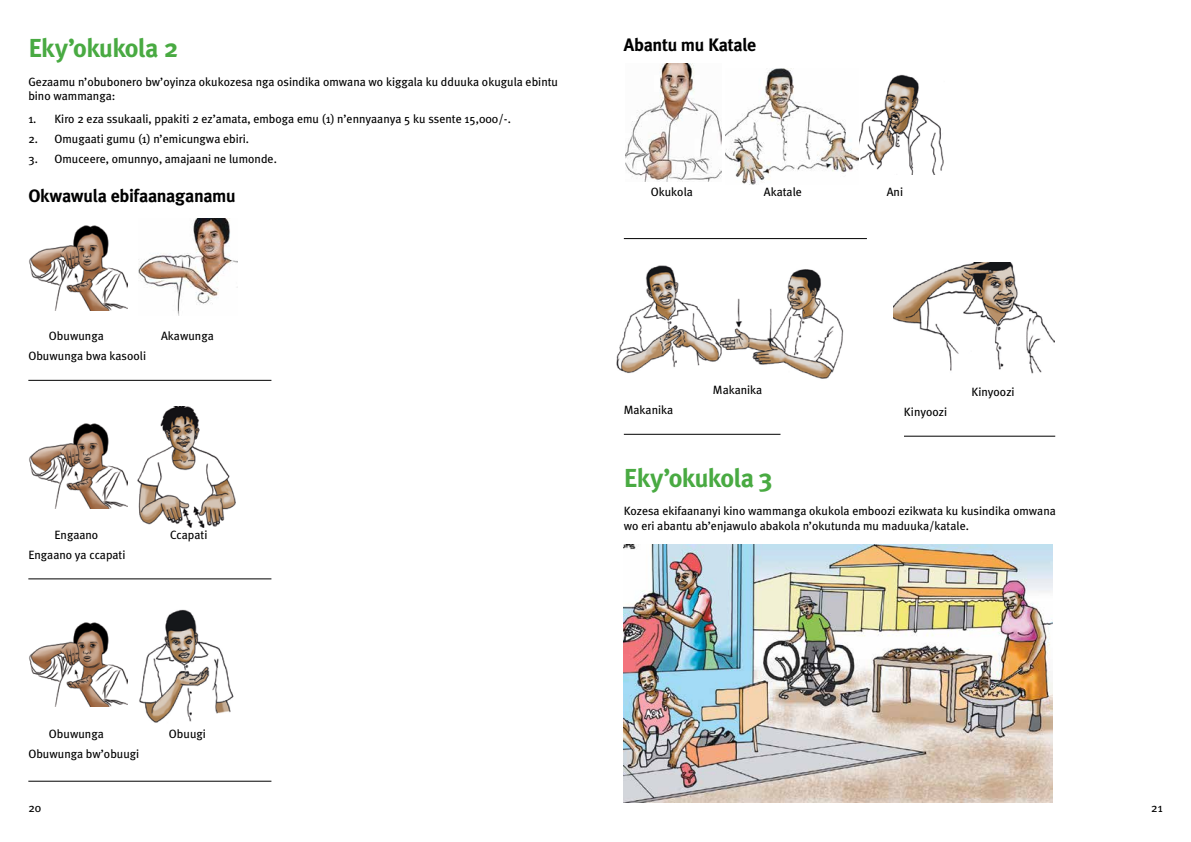
<style>
.page{position:relative;width:1191px;height:842px;background:#fff}
.page>*{position:absolute;margin:0;border:0;box-sizing:border-box;transform-origin:0 0}
.t1{font:700 26px "Meta Plus";letter-spacing:-.025em;color:#49aa42}
.t2{font:700 18px "Meta Plus";letter-spacing:-.02em;color:#000}
.t3{font:12px/14.4px "Meta Plus";color:#000}
</style>
<div class="page">
<img style="left:29px;top:225px;width:99px;height:85px">
<img style="left:625px;top:64px;width:97px;height:118px">
<img style="left:29px;top:423px;width:99px;height:85px">
<img style="left:616px;top:265px;width:228px;height:114px">
<img style="left:893px;top:262px;width:161px;height:112px">
<img style="left:858px;top:74px;width:86px;height:101px">
<img style="left:29px;top:622px;width:99px;height:85px">
<img style="left:138px;top:219px;width:100px;height:97px">
<img style="left:137px;top:406px;width:99px;height:122px">
<img style="left:139px;top:609px;width:95px;height:114px">
<hr style="left:28px;top:380px;width:243px;height:1px;background:#000">
<hr style="left:28px;top:578px;width:243px;height:1px;background:#000">
<hr style="left:624px;top:434px;width:156px;height:1px;background:#000">
<hr style="left:28px;top:781px;width:243px;height:1px;background:#000">
<hr style="left:904px;top:436px;width:151px;height:1px;background:#000">
<img style="left:726px;top:68px;width:132px;height:116px">
<hr style="left:624px;top:238px;width:243px;height:1px;background:#000">
<img style="left:623px;top:544px;width:429px;height:259px">
<h1 class="t1" style="left:28px;top:33px;width:151px">Eky’okukola 2</h1>
<p class="t3" style="left:28px;top:74px;width:531px">Gezaamu n’obubonero bw’oyinza okukozesa nga osindika omwana wo kiggala ku dduuka okugula ebintu bino wammanga:</p>
<p class="t3" style="left:28px;top:111px;width:484px">1. Kiro 2 eza ssukaali, ppakiti 2 ez’amata, emboga emu (1) n’ennyaanya 5 ku ssente 15,000/-.</p>
<p class="t3" style="left:28px;top:131px;width:222px">2. Omugaati gumu (1) n’emicungwa ebiri.</p>
<p class="t3" style="left:28px;top:152px;width:250px">3. Omuceere, omunnyo, amajaani ne lumonde.</p>
<h2 class="t2" style="left:28px;top:185px;width:209px">Okwawula ebifaanaganamu</h2>
<p class="t3" style="left:49px;top:329px;width:56px">Obuwunga</p>
<p class="t3" style="left:161px;top:329px;width:54px">Akawunga</p>
<p class="t3" style="left:28px;top:349px;width:119px">Obuwunga bwa kasooli</p>
<p class="t3" style="left:54px;top:527px;width:45px">Engaano</p>
<p class="t3" style="left:170px;top:527px;width:39px">Ccapati</p>
<p class="t3" style="left:28px;top:547px;width:99px">Engaano ya ccapati</p>
<h2 class="t2" style="left:624px;top:34px;width:134px">Abantu mu Katale</h2>
<p class="t3" style="left:651px;top:184px;width:44px">Okukola</p>
<p class="t3" style="left:764px;top:184px;width:40px">Akatale</p>
<p class="t3" style="left:886px;top:184px;width:18px">Ani</p>
<p class="t3" style="left:624px;top:403px;width:51px">Makanika</p>
<p class="t3" style="left:713px;top:383px;width:51px">Makanika</p>
<p class="t3" style="left:904px;top:405px;width:45px">Kinyoozi</p>
<p class="t3" style="left:971px;top:385px;width:45px">Kinyoozi</p>
<h1 class="t1" style="left:624px;top:462px;width:150px">Eky’okukola 3</h1>
<p class="t3" style="left:624px;top:504px;width:433px">Kozesa ekifaananyi kino wammanga okukola emboozi ezikwata ku kusindika omwana wo eri abantu ab’enjawulo abakola n’okutunda mu maduuka/katale.</p>
<p class="t3" style="left:49px;top:727px;width:56px">Obuwunga</p>
<p class="t3" style="left:169px;top:727px;width:38px">Obuugi</p>
<p class="t3" style="left:28px;top:747px;width:112px">Obuwunga bw’obuugi</p>
<p class="t3" style="left:28px;top:801px;width:14px">20</p>
<p class="t3" style="left:1151px;top:801px;width:13px">21</p>
</div>
